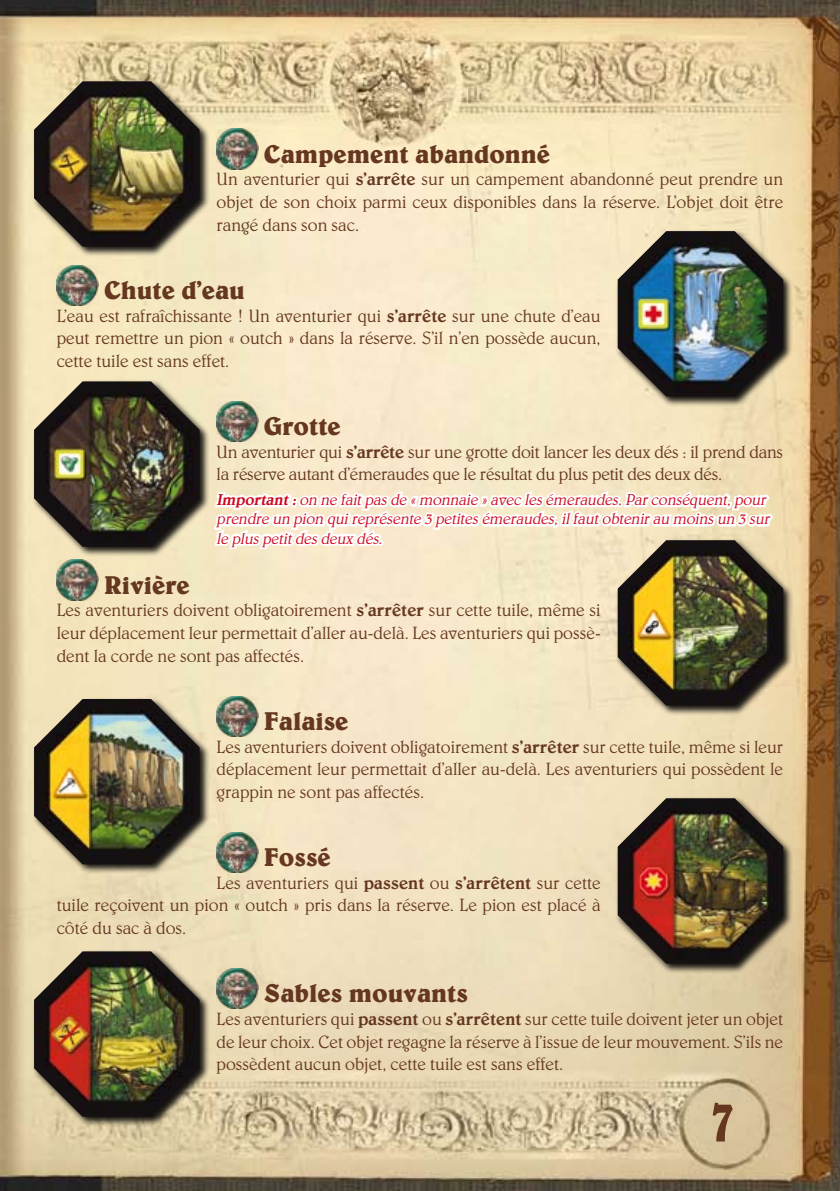
<style>
.page{position:relative;width:840px;height:1191px;background:#fff}
.page>*{position:absolute;margin:0;border:0;box-sizing:border-box;transform-origin:0 0}
.t1{font:condensed 62px "Belwe";color:#653620}
.t2{font:700 26px "Belwe";color:#653620;scale:.95 1}
.t3{font:300 18px/22.6px "Belwe";color:#653620;text-align:justify;scale:.95 1}
.t4{font:italic 300 16px/19.2px "Belwe";color:#cd071e;scale:.95 1}
.s1{font-weight:500}
</style>
<div class="page">
<img style="left:0;top:0;width:839px;height:1191px">
<div style="left:32px;top:79px;width:178px;height:178px;background:#000;opacity:.9"></div>
<img style="left:34px;top:81px;width:165px;height:166px">
<div style="left:615px;top:229px;width:178px;height:178px;background:#000;opacity:.9"></div>
<img style="left:617px;top:231px;width:165px;height:165px">
<div style="left:32px;top:379px;width:178px;height:178px;background:#000;opacity:.9"></div>
<img style="left:34px;top:381px;width:165px;height:166px">
<div style="left:615px;top:538px;width:178px;height:178px;background:#000;opacity:.9"></div>
<img style="left:617px;top:540px;width:165px;height:165px">
<div style="left:32px;top:696px;width:178px;height:178px;background:#000;opacity:.9"></div>
<img style="left:34px;top:699px;width:165px;height:165px">
<div style="left:615px;top:796px;width:178px;height:178px;background:#000;opacity:.9"></div>
<img style="left:617px;top:798px;width:165px;height:165px">
<div style="left:32px;top:949px;width:178px;height:178px;background:#000;opacity:.9"></div>
<img style="left:34px;top:951px;width:165px;height:165px">
<img style="left:216px;top:129px;width:42px;height:40px">
<img style="left:57px;top:265px;width:41px;height:40px">
<img style="left:216px;top:401px;width:42px;height:40px">
<svg style="left:211px;top:488px;width:564px;height:63px"></svg>
<img style="left:57px;top:560px;width:41px;height:40px">
<img style="left:216px;top:696px;width:42px;height:40px">
<img style="left:216px;top:832px;width:42px;height:40px">
<img style="left:216px;top:968px;width:42px;height:40px">
<h2 class="t2" style="left:264px;top:138px;width:302px">Campement abandonné</h2>
<p class="t3" style="left:216px;top:168px;width:597px">Un aventurier qui <span class="s1">s’arrête</span> sur un campement abandonné peut prendre un objet de son choix parmi ceux disponibles dans la réserve. L’objet doit être rangé dans son sac.</p>
<h2 class="t2" style="left:104px;top:274px;width:149px">Chute d’eau</h2>
<p class="t3" style="left:57px;top:304px;width:573px">L’eau est rafraîchissante ! Un aventurier qui <span class="s1">s’arrête</span> sur une chute d’eau peut remettre un pion « outch » dans la réserve. S’il n’en possède aucun, cette tuile est sans effet.</p>
<h2 class="t2" style="left:264px;top:410px;width:82px">Grotte</h2>
<p class="t3" style="left:216px;top:440px;width:597px">Un aventurier qui <span class="s1">s’arrête</span> sur une grotte doit lancer les deux dés : il prend dans la réserve autant d’émeraudes que le résultat du plus petit des deux dés.</p>
<p class="t4" style="left:216px;top:490px;width:586px"><span class="s1">Important:</span>on ne faitpasde «monnaie »avec lesémeraudes.Parconséquent,pour prendre un pion quireprésente 3 petitesémeraudes,ilfautobtenirau moinsun 3 sur le pluspetitdesdeux dés.</p>
<h2 class="t2" style="left:104px;top:569px;width:91px">Rivière</h2>
<p class="t3" style="left:57px;top:599px;width:573px">Les aventuriers doivent obligatoirement <span class="s1">s’arrêter</span> sur cette tuile, même si leur déplacement leur permettait d’aller au-delà. Les aventuriers qui possè&shy;dent la corde ne sont pas affectés.</p>
<h2 class="t2" style="left:264px;top:705px;width:90px">Falaise</h2>
<p class="t3" style="left:216px;top:735px;width:597px">Les aventuriers doivent obligatoirement <span class="s1">s’arrêter</span> sur cette tuile, même si leur déplacement leur permettait d’aller au-delà. Les aventuriers qui possèdent le grappin ne sont pas affectés.</p>
<h2 class="t2" style="left:264px;top:841px;width:71px">Fossé</h2>
<p class="t3" style="left:57px;top:871px;width:573px;text-indent:160px">Les aventuriers qui <span class="s1">passent</span> ou <span class="s1">s’arrêtent</span> sur cette tuile reçoivent un pion « outch » pris dans la réserve. Le pion est placé à côté du sac à dos.</p>
<h2 class="t2" style="left:264px;top:977px;width:216px">Sables mouvants</h2>
<p class="t3" style="left:216px;top:1007px;width:597px">Les aventuriers qui <span class="s1">passent</span> ou <span class="s1">s’arrêtent</span> sur cette tuile doivent jeter un objet de leur choix. Cet objet regagne la réserve à l’issue de leur mouvement. S’ils ne possèdent aucun objet, cette tuile est sans effet.</p>
<h1 class="t1" style="left:709px;top:1083px;width:27px">7</h1>
</div>
